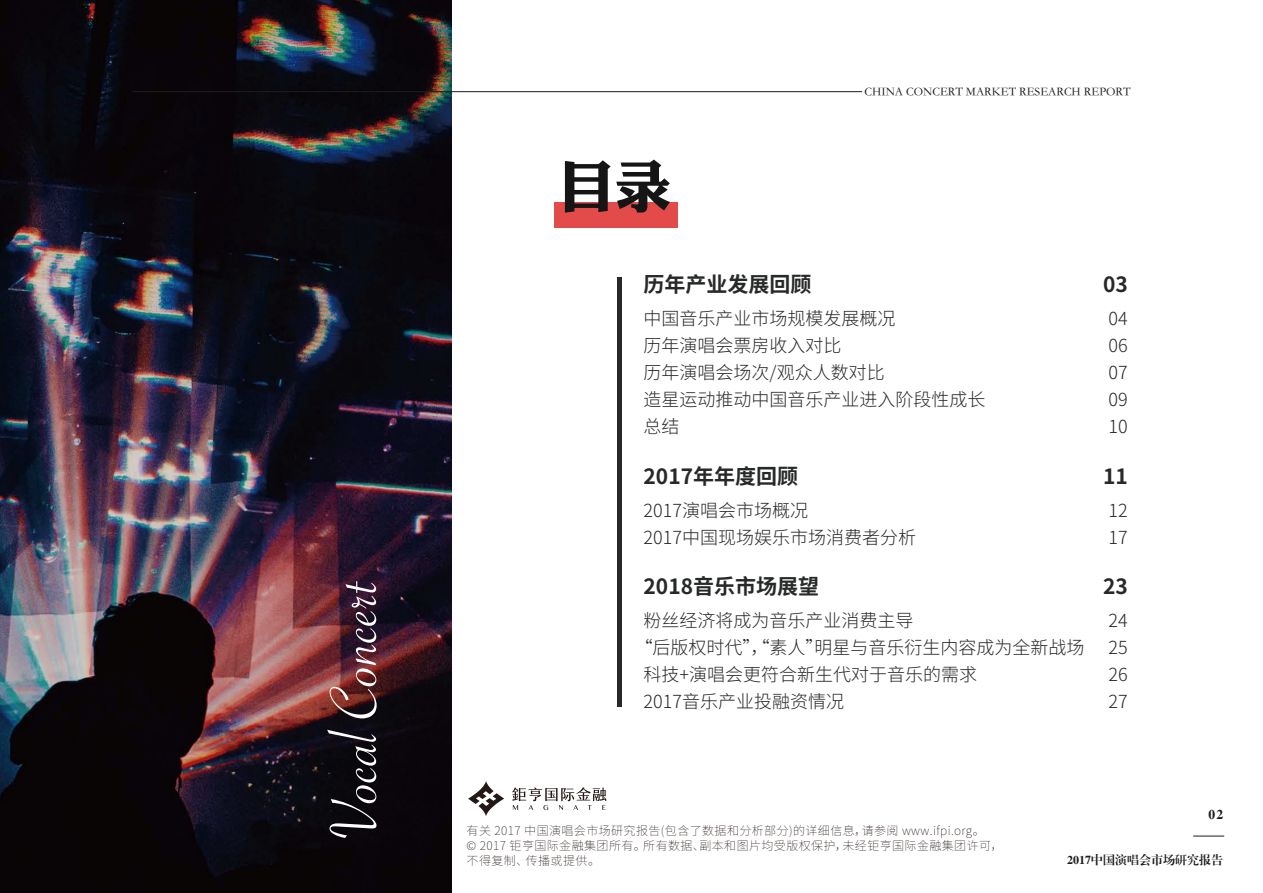
<style>
.page{position:relative;width:1263px;height:893px;background:#fff}
.page>*{position:absolute;margin:0;border:0;box-sizing:border-box;transform-origin:0 0}
.t1{font:70.65px "Savoye Let Plain";letter-spacing:-.01em;color:#fff}
.t2{font:57px "DF Li Jin Hei W8";color:#151515}
.t3{font:700 21px "Noto Sans CJ Ksc";color:#272828}
.t4{font:300 18px/27px "Noto Sans CJ Ksc";color:#272828}
.t5{font:13.5px "CT Biao Song SJ";color:#1d1d1d}
.t6{font:100 12px/15px "Noto Sans CJ Ksc";letter-spacing:.035em;color:#221815}
.t7{font:12px "ST Songti SC Regular";color:#1d1d1d}
.t8{font:12px "CT Biao Song SJ";color:#1d1d1d}
</style>
<div class="page">
<img style="left:0;top:0;width:452px;height:893px">
<hr style="left:132px;top:91px;width:730px;height:1px;background:#1d1d1d">
<hr style="left:1193px;top:836px;width:31px;height:1px;background:#1d1d1d">
<hr style="left:617px;top:278px;width:4px;height:429px;background:#272828">
<div style="left:554px;top:202px;width:123px;height:26px;background:#e34b4b"></div>
<svg style="left:468px;top:781px;width:36px;height:35px"></svg>
<svg style="left:512px;top:787px;width:94px;height:23px"></svg>
<h1 class="t1" style="left:308px;top:840px;width:262px;rotate:-90deg">Vocal Concert</h1>
<h2 class="t2" style="left:558px;top:157px;width:115px">目录</h2>
<p class="t7" style="left:865px;top:85px;width:267px">CHINA CONCERT MARKET RESEARCH REPORT</p>
<p class="t3" style="left:644px;top:273px;width:169px">历年产业发展回顾</p>
<p class="t4" style="left:644px;top:305px;width:343px">中国音乐产业市场规模发展概况<br>历年演唱会票房收入对比<br>历年演唱会场次/观众人数对比<br>造星运动推动中国音乐产业进入阶段性成长总结</p>
<p class="t3" style="left:644px;top:464px;width:156px">2017年年度回顾</p>
<p class="t4" style="left:644px;top:497px;width:274px">2017演唱会市场概况<br>2017中国现场娱乐市场消费者分析</p>
<p class="t3" style="left:644px;top:574px;width:177px">2018音乐市场展望</p>
<p class="t4" style="left:644px;top:607px;width:271px">粉丝经济将成为音乐产业消费主导</p>
<p class="t4" style="left:635px;top:634px;width:451px">“后版权时代”，“素人”明星与音乐衍生内容成为全新战场</p>
<p class="t4" style="left:644px;top:661px;width:335px">科技+演唱会更符合新生代对于音乐的需求</p>
<p class="t4" style="left:644px;top:688px;width:202px">2017音乐产业投融资情况</p>
<p class="t3" style="left:1103px;top:273px;width:26px">03</p>
<p class="t4" style="left:1108px;top:305px;width:21px;text-align:justify">04<br>06<br>07<br>09<br>10</p>
<p class="t3" style="left:1103px;top:464px;width:26px">11</p>
<p class="t4" style="left:1108px;top:497px;width:21px">12<br>17</p>
<p class="t3" style="left:1103px;top:574px;width:26px">23</p>
<p class="t4" style="left:1108px;top:607px;width:21px;text-align:justify">24<br>25<br>26<br>27</p>
<p class="t6" style="left:467px;top:823px;width:538px">有关 2017 中国演唱会市场研究报告(包含了数据和分析部分)的详细信息，请参阅 www.ifpi.org。<br>© 2017 钜亨国际金融集团所有。所有数据、副本和图片均受版权保护，未经钜亨国际金融集团许可，不得复制、传播或提供。</p>
<p class="t5" style="left:1208px;top:808px;width:16px">02</p>
<p class="t8" style="left:1067px;top:854px;width:157px">2017中国演唱会市场研究报告</p>
</div>
